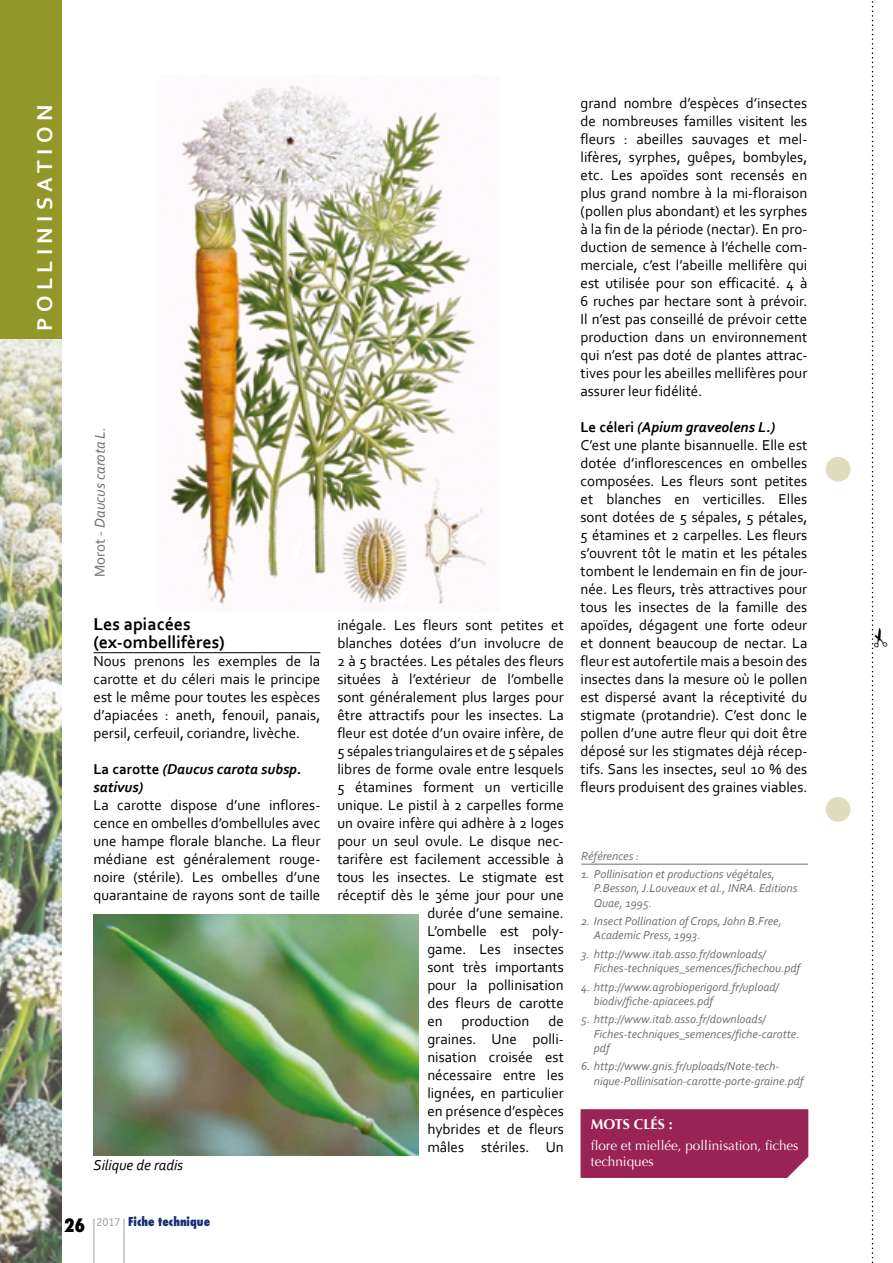
<style>
.page{position:relative;width:893px;height:1263px;background:#fff}
.page>*{position:absolute;margin:0;border:0;box-sizing:border-box;transform-origin:0 0}
.t1{font:700 22.5px "Corbel";letter-spacing:.24em;color:#fff}
.t2{font:700 22.5px "Corbel";letter-spacing:.2em;color:#fff}
.t3{font:700 18px/18px "Corbel";color:#000}
.t4{font:15px/18px "Corbel";color:#000;text-align:justify}
.t5{font:italic 700 15px/18px "Corbel";color:#000}
.t6{font:italic 15px "Corbel";color:#706f6f}
.t7{font:italic 15px "Corbel";color:#000}
.t8{font:700 14.25px "Optima";color:#fff}
.t9{font:13.5px "Optima";color:#fff}
.t10{font:italic 12px/14.2px "Corbel";color:#706f6f}
.t11{font:800 condensed 12px "Futura";color:#163072}
.s1{font-weight:700}
.s2{font-weight:700;font-style:italic}
.s3{font-style:normal}
.s4{font-size:18px;color:#000}
.s5{font-family:"Officina Sans";font-weight:400;font-stretch:normal;color:#9d9d9c}
</style>
<div class="page">
<hr style="left:124px;top:1219px;width:1px;height:44px;background:#9d9d9c">
<hr style="left:94px;top:1219px;width:1px;height:44px;background:#9d9d9c">
<img style="left:0;top:338px;width:61px;height:925px">
<div style="left:0;top:0;width:61px;height:338px;background:#929729"></div>
<hr style="left:581px;top:864px;width:227px;height:1px;background:#706f6f">
<div style="left:826px;top:797px;width:24px;height:25px;background:#e0ddbf;border-radius:50%"></div>
<div style="left:826px;top:457px;width:24px;height:25px;background:#e0ddbf;border-radius:50%"></div>
<div style="left:580px;top:1109px;width:228px;height:69px;background:#992354"></div>
<img style="left:170px;top:85px;width:316px;height:520px">
<img style="left:94px;top:915px;width:324px;height:240px">
<hr style="left:94px;top:652px;width:226px;height:1px;background:#000">
<svg style="left:872px;top:1px;width:2px;height:1262px"></svg>
<h1 class="t1" style="left:31px;top:331px;width:228px;rotate:-90deg">POLLINISATION</h1>
<p class="t4" style="left:580px;top:94px;width:228px">grand nombre d’espèces d’insectes de nombreuses familles visitent les fleurs : abeilles sauvages et mel&shy;lifères, syrphes, guêpes, bombyles, etc. Les apoïdes sont recensés en plus grand nombre à la mi-floraison (pollen plus abondant) et les syrphes à la fin de la période (nectar). En pro&shy;duction de semence à l’échelle com&shy;merciale, c’est l’abeille mellifère qui est utilisée pour son efficacité. 4 à 6 ruches par hectare sont à prévoir.<br>Il n’est pas conseillé de prévoir cette production dans un environnement qui n’est pas doté de plantes attrac&shy;tives pour les abeilles mellifères pour assurer leur fidélité.</p>
<p class="t4" style="left:580px;top:418px;width:228px;text-align:left"><span class="s1">Le céleri</span> <span class="s2">(Apium graveolens L.)<br></span>C’est une plante bisannuelle. Elle est dotée d’inflorescences en ombelles composées. Les fleurs sont petites et blanches en verticilles. Elles sont dotées de 5 sépales, 5 pétales, 5 étamines et 2 carpelles. Les fleurs s’ouvrent tôt le matin et les pétales tombent le lendemain en fin de jour&shy;née. Les fleurs, très attractives pour tous les insectes de la famille des apoïdes, dégagent une forte odeur et donnent beaucoup de nectar. La fleur est autofertile mais a besoin des insectes dans la mesure où le pollen est dispersé avant la réceptivité du stigmate (protandrie). C’est donc le pollen d’une autre fleur qui doit être déposé sur les stigmates déjà récep&shy;tifs. Sans les insectes, seul 10 % des fleurs produisent des graines viables.</p>
<h1 class="t2" style="left:29px;top:278px;width:123px;rotate:-90deg">PRODUIT</h1>
<p class="t6" style="left:90px;top:577px;width:152px;rotate:-90deg"><span class="s3">Morot -</span> Daucus carota L.</p>
<p class="t3" style="left:94px;top:615px;width:133px">Les apiacées (ex-ombellifères)</p>
<p class="t4" style="left:94px;top:652px;width:228px">Nous prenons les exemples de la carotte et du céleri mais le principe est le même pour toutes les espèces d’apiacées : aneth, fenouil, panais, persil, cerfeuil, coriandre, livèche.</p>
<p class="t5" style="left:94px;top:760px;width:209px"><span class="s3">La carotte</span> (Daucus carota subsp. sativus)</p>
<p class="t4" style="left:94px;top:796px;width:228px">La carotte dispose d’une inflores&shy;cence en ombelles d’ombellules avec une hampe florale blanche. La fleur médiane est généralement rouge&shy;noire (stérile). Les ombelles d’une quarantaine de rayons sont de taille</p>
<p class="t4" style="left:337px;top:616px;width:228px">inégale. Les fleurs sont petites et</p>
<p class="t4" style="left:337px;top:634px;width:228px">blanches dotées d’un involucre de</p>
<p class="t4" style="left:337px;top:652px;width:228px">2 à 5 bractées. Les pétales des fleurs</p>
<p class="t4" style="left:337px;top:670px;width:228px">situées à l’extérieur de l’ombelle</p>
<p class="t4" style="left:337px;top:688px;width:228px">sont généralement plus larges pour</p>
<p class="t4" style="left:337px;top:706px;width:228px">être attractifs pour les insectes. La</p>
<p class="t4" style="left:337px;top:724px;width:228px">fleur est dotée d’un ovaire infère, de</p>
<p class="t4" style="left:337px;top:742px;width:228px">5 sépales triangulaires et de 5 sépales</p>
<p class="t4" style="left:337px;top:760px;width:228px">libres de forme ovale entre lesquels</p>
<p class="t4" style="left:337px;top:778px;width:228px">5 étamines forment un verticille</p>
<p class="t4" style="left:337px;top:796px;width:228px">unique. Le pistil à 2 carpelles forme</p>
<p class="t4" style="left:337px;top:814px;width:228px">un ovaire infère qui adhère à 2 loges</p>
<p class="t4" style="left:337px;top:832px;width:228px">pour un seul ovule. Le disque nec-</p>
<p class="t4" style="left:337px;top:850px;width:228px">tarifère est facilement accessible à</p>
<p class="t4" style="left:337px;top:868px;width:228px">tous les insectes. Le stigmate est</p>
<p class="t4" style="left:337px;top:886px;width:228px">réceptif dès le 3éme jour pour une</p>
<p class="t4" style="left:427px;top:904px;width:138px">durée d’une semaine.</p>
<p class="t4" style="left:427px;top:922px;width:138px">L’ombelle est poly-</p>
<p class="t4" style="left:427px;top:940px;width:138px">game. Les insectes</p>
<p class="t4" style="left:427px;top:958px;width:138px">sont très importants</p>
<p class="t4" style="left:427px;top:976px;width:138px">pour la pollinisation</p>
<p class="t4" style="left:427px;top:994px;width:138px">des fleurs de carotte</p>
<p class="t4" style="left:427px;top:1012px;width:17px">en</p>
<p class="t4" style="left:462px;top:1012px;width:69px">production</p>
<p class="t10" style="left:581px;top:848px;width:59px">Références :</p>
<p class="t10" style="left:594px;top:867px;width:205px;text-indent:-13px">1. Pollinisation et productions végétales,<br>P.Besson, J.Louveaux et al., INRA. Editions<br>Quae, 1995.</p>
<p class="t10" style="left:594px;top:914px;width:190px;text-indent:-13px">2. Insect Pollination of Crops, John B.Free,<br>Academic Press, 1993.</p>
<p class="t10" style="left:594px;top:946px;width:208px;text-indent:-13px">3. http://www.itab.asso.fr/downloads/<br>Fiches-techniques_semences/fichechou.pdf</p>
<p class="t10" style="left:594px;top:979px;width:186px;text-indent:-13px">4. http://www.agrobioperigord.fr/upload/ biodiv/fiche-apiacees.pdf</p>
<p class="t10" style="left:594px;top:1012px;width:207px;text-indent:-13px">5. http://www.itab.asso.fr/downloads/<br>Fiches-techniques_semences/fiche-carotte. pdf</p>
<p class="t10" style="left:594px;top:1059px;width:211px;text-indent:-13px">6. http://www.gnis.fr/uploads/Note-tech&shy;nique-Pollinisation-carotte-porte-graine.pdf</p>
<p class="t8" style="left:591px;top:1116px;width:83px">MOTS CLÉS :</p>
<p class="t9" style="left:591px;top:1137px;width:209px">flore et miellée, pollinisation, fiches</p>
<p class="t4" style="left:427px;top:1012px;width:138px;text-indent:121px">de graines. Une polli&shy;nisation croisée est nécessaire entre les lignées, en particulier en présence d’espèces hybrides et de fleurs mâles stériles. Un</p>
<p class="t7" style="left:94px;top:1156px;width:91px">Silique de radis</p>
<p class="t9" style="left:591px;top:1154px;width:64px">techniques</p>
<p class="t11" style="left:64px;top:1214px;width:148px"><span class="s4">26</span> <span class="s5">2017</span> Fiche technique</p>
</div>
